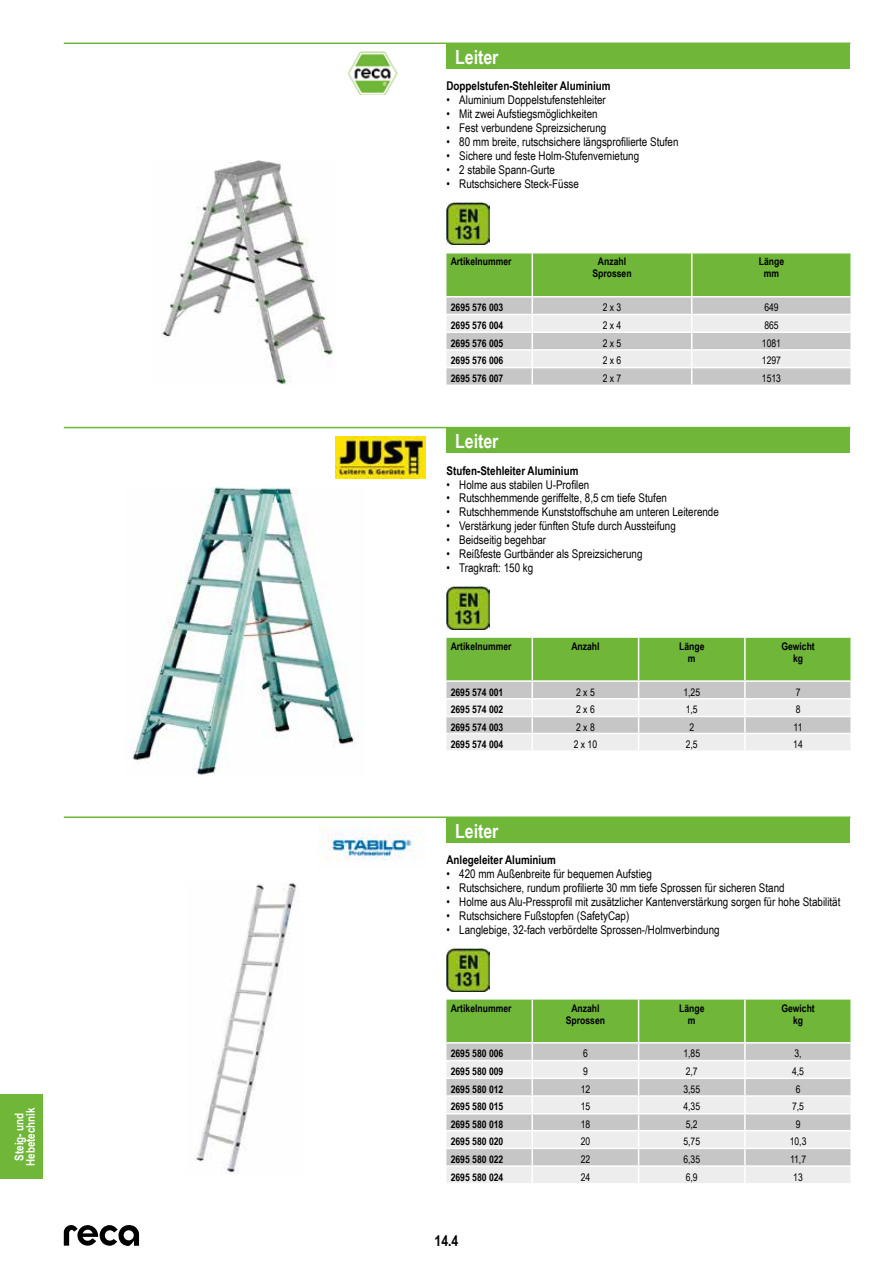
<style>
.page{position:relative;width:893px;height:1263px;background:#fff}
.page>*{position:absolute;margin:0;border:0;box-sizing:border-box;transform-origin:0 0}
.t1{font:700 19.5px "Arial Narrow";color:#fff}
.t2{font:700 15px "Arial Narrow";color:#000}
.t3{font:12px "Arial Narrow";color:#000}
.t4{font:700 12px "Arial Narrow";color:#000}
.t5{font:700 12px/11.2px "Arial Narrow";color:#fff;text-align:center}
.t6{font:700 10.5px/12px "Arial Narrow";color:#000;text-align:center}
.t7{font:10.5px "Arial Narrow";color:#000}
</style>
<div class="page">
<div style="left:0;top:1094px;width:43px;height:85px;background:#6fb639"></div>
<svg style="left:64px;top:1225px;width:75px;height:21px"></svg>
<hr style="left:64px;top:43px;width:786px;height:1px;background:#6fb639">
<div style="left:446px;top:43px;width:404px;height:26px;background:#6fb639"></div>
<img style="left:446px;top:202px;width:43px;height:43px">
<svg style="left:446px;top:253px;width:404px;height:132px;background:#b7cea6"></svg>
<img style="left:348px;top:52px;width:50px;height:42px">
<img style="left:162px;top:160px;width:172px;height:225px">
<hr style="left:64px;top:816px;width:786px;height:2px;background:#6fb639">
<div style="left:446px;top:817px;width:404px;height:26px;background:#6fb639"></div>
<img style="left:446px;top:948px;width:43px;height:43px">
<svg style="left:446px;top:999px;width:404px;height:184px;background:#c4d4b8"></svg>
<img style="left:319px;top:826px;width:104px;height:35px">
<img style="left:195px;top:883px;width:104px;height:291px">
<hr style="left:64px;top:427px;width:786px;height:1px;background:#6fb639">
<div style="left:446px;top:428px;width:404px;height:25px;background:#6fb639"></div>
<img style="left:446px;top:587px;width:43px;height:42px">
<svg style="left:446px;top:638px;width:404px;height:112px;background:#b4cea0"></svg>
<img style="left:336px;top:436px;width:89px;height:43px">
<img style="left:128px;top:487px;width:227px;height:288px">
<p class="t5" style="left:13px;top:1166px;width:60px;rotate:-90deg">Steig- und<br>Hebetechnik</p>
<h1 class="t1" style="left:455px;top:42px;width:45px">Leiter</h1>
<p class="t4" style="left:446px;top:77px;width:166px">Doppelstufen-Stehleiter Aluminium</p>
<p class="t3" style="left:446px;top:91px;width:161px">• Aluminium Doppelstufenstehleiter</p>
<p class="t3" style="left:446px;top:105px;width:153px">• Mit zwei Aufstiegsmöglichkeiten</p>
<p class="t3" style="left:446px;top:119px;width:161px">• Fest verbundene Spreizsicherung</p>
<p class="t3" style="left:446px;top:133px;width:234px">• 80 mm breite, rutschsichere längsprofilierte Stufen</p>
<p class="t3" style="left:446px;top:147px;width:194px">• Sichere und feste Holm-Stufenvernietung</p>
<p class="t3" style="left:446px;top:161px;width:110px">• 2 stabile Spann-Gurte</p>
<p class="t3" style="left:446px;top:175px;width:134px">• Rutschsichere Steck-Füsse</p>
<p class="t6" style="left:451px;top:255px;width:62px">Artikelnummer</p>
<p class="t6" style="left:592px;top:255px;width:41px">Anzahl<br>Sprossen</p>
<p class="t6" style="left:759px;top:255px;width:27px">Länge mm</p>
<p class="t6" style="left:451px;top:301px;width:54px">2695 576 003</p>
<p class="t7" style="left:603px;top:300px;width:20px">2 x 3</p>
<p class="t7" style="left:764px;top:300px;width:16px">649</p>
<p class="t6" style="left:451px;top:319px;width:54px">2695 576 004</p>
<p class="t7" style="left:603px;top:317px;width:20px">2 x 4</p>
<p class="t7" style="left:764px;top:317px;width:16px">865</p>
<p class="t6" style="left:451px;top:336px;width:54px">2695 576 005</p>
<p class="t7" style="left:603px;top:335px;width:20px">2 x 5</p>
<p class="t7" style="left:762px;top:335px;width:21px">1081</p>
<p class="t6" style="left:451px;top:354px;width:54px">2695 576 006</p>
<p class="t7" style="left:603px;top:353px;width:20px">2 x 6</p>
<p class="t7" style="left:762px;top:353px;width:21px">1297</p>
<p class="t6" style="left:451px;top:372px;width:54px">2695 576 007</p>
<p class="t7" style="left:603px;top:371px;width:20px">2 x 7</p>
<p class="t7" style="left:762px;top:371px;width:21px">1513</p>
<h1 class="t1" style="left:455px;top:426px;width:45px">Leiter</h1>
<p class="t4" style="left:446px;top:461px;width:133px">Stufen-Stehleiter Aluminium</p>
<p class="t3" style="left:446px;top:475px;width:144px">• Holme aus stabilen U-Profilen</p>
<p class="t3" style="left:446px;top:489px;width:222px">• Rutschhemmende geriffelte, 8,5 cm tiefe Stufen</p>
<p class="t3" style="left:446px;top:503px;width:274px">• Rutschhemmende Kunststoffschuhe am unteren Leiterende</p>
<p class="t3" style="left:446px;top:517px;width:231px">• Verstärkung jeder fünften Stufe durch Aussteifung</p>
<p class="t3" style="left:446px;top:531px;width:101px">• Beidseitig begehbar</p>
<p class="t3" style="left:446px;top:545px;width:197px">• Reißfeste Gurtbänder als Spreizsicherung</p>
<p class="t3" style="left:446px;top:559px;width:88px">• Tragkraft: 150 kg</p>
<p class="t6" style="left:451px;top:639px;width:62px">Artikelnummer</p>
<p class="t6" style="left:571px;top:639px;width:30px">Anzahl</p>
<p class="t6" style="left:679px;top:639px;width:27px">Länge m</p>
<p class="t6" style="left:781px;top:639px;width:35px">Gewicht kg</p>
<p class="t6" style="left:451px;top:685px;width:54px">2695 574 001</p>
<p class="t7" style="left:576px;top:684px;width:20px">2 x 5</p>
<p class="t7" style="left:683px;top:684px;width:18px">1,25</p>
<p class="t7" style="left:796px;top:684px;width:6px">7</p>
<p class="t6" style="left:451px;top:703px;width:54px">2695 574 002</p>
<p class="t7" style="left:576px;top:702px;width:20px">2 x 6</p>
<p class="t7" style="left:686px;top:702px;width:13px">1,5</p>
<p class="t7" style="left:796px;top:702px;width:6px">8</p>
<p class="t6" style="left:451px;top:720px;width:54px">2695 574 003</p>
<p class="t7" style="left:576px;top:719px;width:20px">2 x 8</p>
<p class="t7" style="left:689px;top:719px;width:6px">2</p>
<p class="t7" style="left:794px;top:719px;width:10px">11</p>
<p class="t6" style="left:451px;top:738px;width:54px">2695 574 004</p>
<p class="t7" style="left:574px;top:736px;width:25px">2 x 10</p>
<p class="t7" style="left:686px;top:736px;width:13px">2,5</p>
<p class="t7" style="left:793px;top:736px;width:11px">14</p>
<h1 class="t1" style="left:455px;top:816px;width:45px">Leiter</h1>
<p class="t4" style="left:446px;top:851px;width:111px">Anlegeleiter Aluminium</p>
<p class="t3" style="left:446px;top:865px;width:207px">• 420 mm Außenbreite für bequemen Aufstieg</p>
<p class="t3" style="left:446px;top:879px;width:340px">• Rutschsichere, rundum profilierte 30 mm tiefe Sprossen für sicheren Stand</p>
<p class="t3" style="left:446px;top:893px;width:395px">• Holme aus Alu-Pressprofil mit zusätzlicher Kantenverstärkung sorgen für hohe Stabilität</p>
<p class="t3" style="left:446px;top:907px;width:184px">• Rutschsichere Fußstopfen (SafetyCap)</p>
<p class="t3" style="left:446px;top:921px;width:275px">• Langlebige, 32-fach verbördelte Sprossen-/Holmverbindung</p>
<p class="t6" style="left:451px;top:1001px;width:62px">Artikelnummer</p>
<p class="t6" style="left:566px;top:1001px;width:41px">Anzahl<br>Sprossen</p>
<p class="t6" style="left:679px;top:1001px;width:27px">Länge m</p>
<p class="t6" style="left:781px;top:1001px;width:35px">Gewicht kg</p>
<p class="t6" style="left:451px;top:1047px;width:54px">2695 580 006</p>
<p class="t7" style="left:583px;top:1046px;width:6px">6</p>
<p class="t7" style="left:683px;top:1046px;width:18px">1,85</p>
<p class="t7" style="left:794px;top:1046px;width:9px">3,</p>
<p class="t6" style="left:451px;top:1065px;width:54px">2695 580 009</p>
<p class="t7" style="left:583px;top:1063px;width:6px">9</p>
<p class="t7" style="left:686px;top:1063px;width:13px">2,7</p>
<p class="t7" style="left:792px;top:1063px;width:13px">4,5</p>
<p class="t6" style="left:451px;top:1082px;width:54px">2695 580 012</p>
<p class="t7" style="left:581px;top:1081px;width:11px">12</p>
<p class="t7" style="left:683px;top:1081px;width:18px">3,55</p>
<p class="t7" style="left:796px;top:1081px;width:6px">6</p>
<p class="t6" style="left:451px;top:1100px;width:54px">2695 580 015</p>
<p class="t7" style="left:581px;top:1099px;width:11px">15</p>
<p class="t7" style="left:683px;top:1099px;width:18px">4,35</p>
<p class="t7" style="left:792px;top:1099px;width:13px">7,5</p>
<p class="t6" style="left:451px;top:1117px;width:54px">2695 580 018</p>
<p class="t7" style="left:581px;top:1116px;width:11px">18</p>
<p class="t7" style="left:686px;top:1116px;width:13px">5,2</p>
<p class="t7" style="left:796px;top:1116px;width:6px">9</p>
<p class="t6" style="left:451px;top:1135px;width:54px">2695 580 020</p>
<p class="t7" style="left:581px;top:1134px;width:11px">20</p>
<p class="t7" style="left:683px;top:1134px;width:18px">5,75</p>
<p class="t7" style="left:790px;top:1134px;width:18px">10,3</p>
<p class="t6" style="left:451px;top:1152px;width:54px">2695 580 022</p>
<p class="t7" style="left:581px;top:1151px;width:11px">22</p>
<p class="t7" style="left:683px;top:1151px;width:18px">6,35</p>
<p class="t7" style="left:790px;top:1151px;width:18px">11,7</p>
<p class="t6" style="left:451px;top:1170px;width:54px">2695 580 024</p>
<p class="t7" style="left:581px;top:1169px;width:11px">24</p>
<p class="t7" style="left:686px;top:1169px;width:13px">6,9</p>
<p class="t7" style="left:793px;top:1169px;width:11px">13</p>
<p class="t2" style="left:434px;top:1229px;width:25px">14.4</p>
</div>
